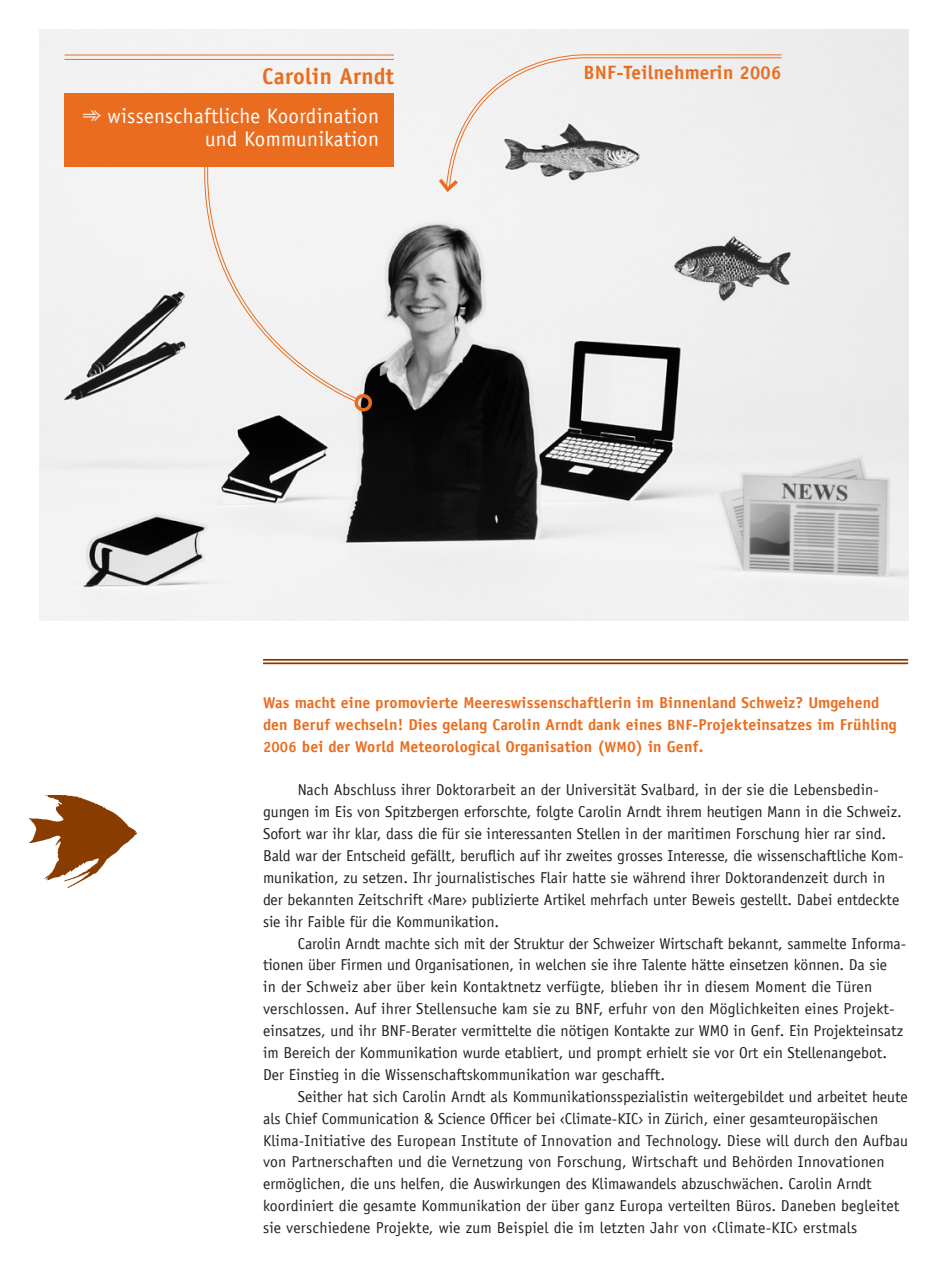
<style>
.page{position:relative;width:938px;height:1275px;background:#fff}
.page>*{position:absolute;margin:0;border:0;box-sizing:border-box;transform-origin:0 0}
.t1{font:700 22.75px "Officina Sans LT";letter-spacing:.015em;color:#ea6d1f}
.t2{font:21px/22.8px "Officina Sans LT";letter-spacing:.015em;color:#fff;text-align:right}
.t3{font:700 19.25px "Officina Sans LT";letter-spacing:.015em;color:#ea6d1f}
.t4{font:15.75px/21.9px "Officina Sans LT";color:#231f20}
.t5{font:700 15.75px/21.9px "Officina Sans LT";letter-spacing:.01em;color:#ea6d1f}
.s1{font-size:18.38px}
.s2{font-size:14.88px}
</style>
<div class="page">
<img style="left:40px;top:30px;width:868px;height:590px">
<div style="left:185px;top:167px;width:187px;height:248px;background:#f2f2f2"></div>
<div style="left:64px;top:93px;width:330px;height:74px;background:#ea6d1f"></div>
<hr style="left:64px;top:55px;width:330px;height:1px;background:#ea6d1f">
<hr style="left:64px;top:59px;width:330px;height:1px;background:#ea6d1f">
<svg style="left:435px;top:52px;width:347px;height:143px"></svg>
<hr style="left:263px;top:659px;width:645px;height:2px;background:#893c00">
<hr style="left:263px;top:662px;width:645px;height:2px;background:#893c00">
<img style="left:30px;top:795px;width:107px;height:93px">
<h1 class="t1" style="left:262px;top:62px;width:133px">Carolin Arndt</h1>
<h2 class="t2" style="left:82px;top:105px;width:298px">➾ wissenschaftliche Koordination und Kommunikation</h2>
<p class="t3" style="left:583px;top:61px;width:199px">BNF-Teilnehmerin <span class="s1">2006</span></p>
<p class="t5" style="left:263px;top:691px;width:635px">Was macht eine promovierte Meereswissenschaftlerin im Binnenland Schweiz? Umgehend den Beruf wechseln! Dies gelang Carolin Arndt dank eines <span class="s2">BNF</span>-Projekteinsatzes im Frühling<br><span class="s2">2006</span> bei der World Meteorological Organisation (<span class="s2">WMO</span>) in Genf.</p>
<p class="t4" style="left:263px;top:779px;width:642px;text-indent:35px">Nach Abschluss ihrer Doktorarbeit an der Universität Svalbard, in der sie die Lebensbedin&shy;gungen im Eis von Spitzbergen erforschte, folgte Carolin Arndt ihrem heutigen Mann in die Schweiz.<br>Sofort war ihr klar, dass die für sie interessanten Stellen in der maritimen Forschung hier rar sind.<br>Bald war der Entscheid gefällt, beruflich auf ihr zweites grosses Interesse, die wissenschaftliche Kom&shy;munikation, zu setzen. Ihr journalistisches Flair hatte sie während ihrer Doktorandenzeit durch in der bekannten Zeitschrift ‹Mare› publizierte Artikel mehrfach unter Beweis gestellt. Dabei entdeckte sie ihr Faible für die Kommunikation.</p>
<p class="t4" style="left:263px;top:932px;width:644px;text-indent:35px">Carolin Arndt machte sich mit der Struktur der Schweizer Wirtschaft bekannt, sammelte Informa&shy;tionen über Firmen und Organisationen, in welchen sie ihre Talente hätte einsetzen können. Da sie<br>in der Schweiz aber über kein Kontaktnetz verfügte, blieben ihr in diesem Moment die Türen verschlossen. Auf ihrer Stellensuche kam sie zu BNF, erfuhr von den Möglichkeiten eines Projekt&shy;einsatzes, und ihr BNF-Berater vermittelte die nötigen Kontakte zur WMO in Genf. Ein Projekteinsatz im Bereich der Kommunikation wurde etabliert, und prompt erhielt sie vor Ort ein Stellenangebot.<br>Der Einstieg in die Wissenschaftskommunikation war geschafft.</p>
<p class="t4" style="left:263px;top:1085px;width:646px;text-indent:35px">Seither hat sich Carolin Arndt als Kommunikationsspezialistin weitergebildet und arbeitet heute als Chief Communication &amp; Science Officer bei ‹Climate-KIC› in Zürich, einer gesamteuropäischen Klima-Initiative des European Institute of Innovation and Technology. Diese will durch den Aufbau von Partnerschaften und die Vernetzung von Forschung, Wirtschaft und Behörden Innovationen ermöglichen, die uns helfen, die Auswirkungen des Klimawandels abzuschwächen. Carolin Arndt koordiniert die gesamte Kommunikation der über ganz Europa verteilten Büros. Daneben begleitet sie verschiedene Projekte, wie zum Beispiel die im letzten Jahr von ‹Climate-KIC› erstmals</p>
</div>
